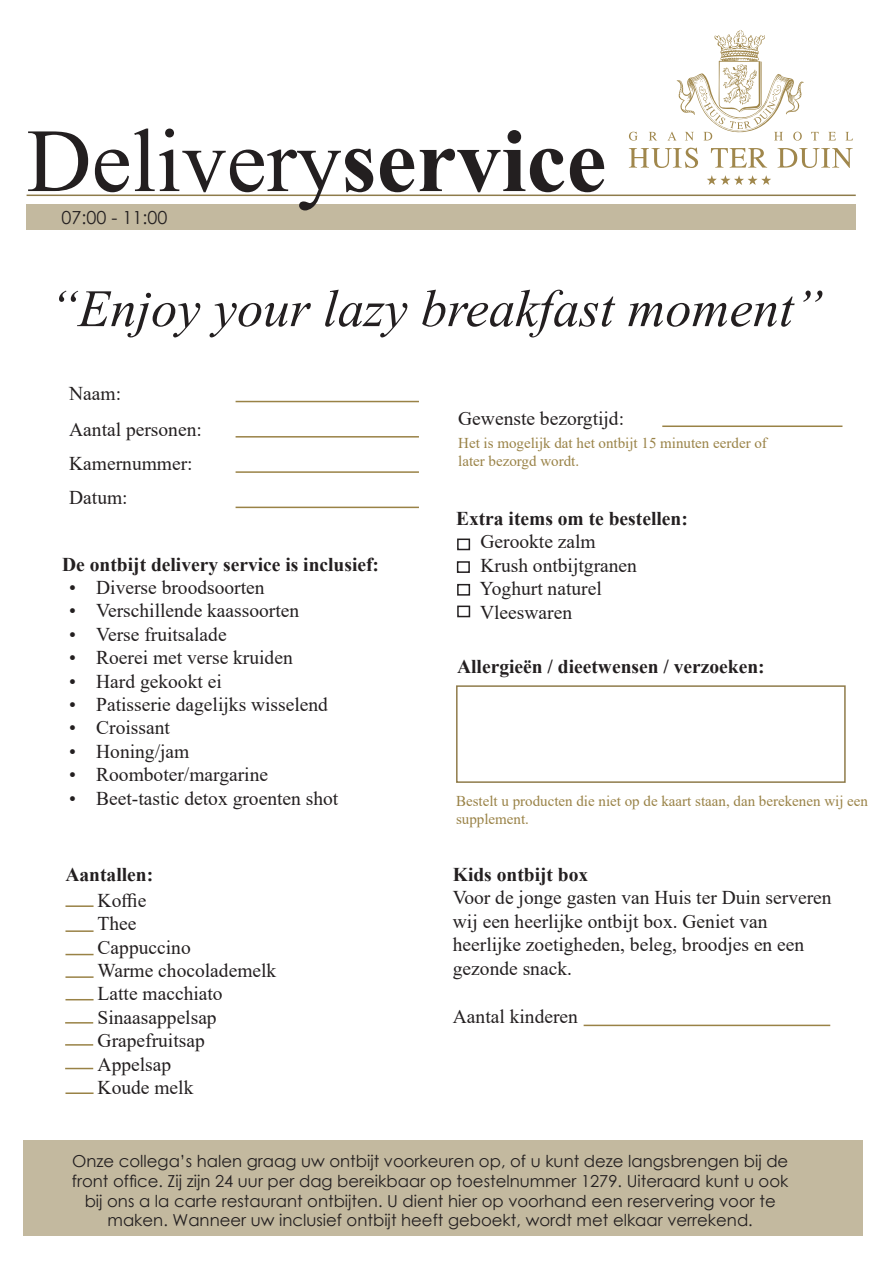
<style>
.page{position:relative;width:893px;height:1263px;background:#fff}
.page>*{position:absolute;margin:0;border:0;box-sizing:border-box;transform-origin:0 0}
.t1{font:90px "Times New Roman";color:#231f20}
.t2{font:italic 52.5px "Times New Roman";color:#231f20}
.t3{font:19.5px/23.4px "Times New Roman";color:#231f20}
.t4{font:700 19.5px "Times New Roman";color:#231f20}
.t5{font:18px "Century Gothic";color:#231f20}
.t6{font:16.5px/19.8px "Century Gothic";color:#231f20;text-align:center}
.t7{font:15px/18px "Times New Roman";color:#998246}
.s1{font-weight:700}
</style>
<div class="page">
<svg style="left:707px;top:175px;width:64px;height:10px"></svg>
<svg style="left:629px;top:132px;width:9px;height:9px"></svg>
<svg style="left:649px;top:132px;width:8px;height:8px"></svg>
<svg style="left:811px;top:132px;width:8px;height:8px"></svg>
<svg style="left:828px;top:132px;width:8px;height:8px"></svg>
<svg style="left:845px;top:132px;width:8px;height:8px"></svg>
<svg style="left:629px;top:148px;width:69px;height:20px"></svg>
<svg style="left:711px;top:148px;width:56px;height:20px"></svg>
<svg style="left:777px;top:148px;width:76px;height:20px"></svg>
<svg style="left:667px;top:30px;width:137px;height:111px"></svg>
<hr style="left:27px;top:195px;width:829px;height:1px;background:#8e7c4b">
<div style="left:27px;top:204px;width:829px;height:26px;background:#c3b99f"></div>
<div style="left:23px;top:1140px;width:840px;height:95px;background:#c3b99f"></div>
<hr style="left:236px;top:471px;width:183px;height:2px;background:#998246">
<hr style="left:236px;top:401px;width:183px;height:1px;background:#998246">
<hr style="left:236px;top:436px;width:183px;height:2px;background:#998246">
<hr style="left:662px;top:425px;width:180px;height:2px;background:#998246">
<div style="left:456px;top:685px;width:390px;height:98px;border:2px solid #8f7b4a"></div>
<hr style="left:65px;top:905px;width:29px;height:2px;background:#998246">
<hr style="left:65px;top:1044px;width:28px;height:2px;background:#998246">
<svg style="left:65px;top:1022px;width:28px;height:1px"></svg>
<svg style="left:65px;top:999px;width:29px;height:1px"></svg>
<hr style="left:65px;top:976px;width:29px;height:2px;background:#998246">
<svg style="left:65px;top:954px;width:29px;height:1px"></svg>
<hr style="left:65px;top:930px;width:29px;height:2px;background:#998246">
<svg style="left:65px;top:1068px;width:28px;height:1px"></svg>
<hr style="left:65px;top:1092px;width:29px;height:2px;background:#998246">
<div style="left:457px;top:538px;width:13px;height:12px;border:2px solid #231f20"></div>
<div style="left:457px;top:561px;width:13px;height:12px;border:2px solid #231f20"></div>
<div style="left:457px;top:584px;width:13px;height:12px;border:2px solid #231f20"></div>
<hr style="left:236px;top:507px;width:183px;height:1px;background:#998246">
<hr style="left:584px;top:1025px;width:246px;height:1px;background:#998246">
<div style="left:457px;top:606px;width:13px;height:11px;border:2px solid #231f20"></div>
<p class="t1" style="left:27px;top:97px;width:581px">Delivery<span class="s1">service</span></p>
<p class="t5" style="left:62px;top:205px;width:107px">07:00 - 11:00</p>
<p class="t2" style="left:49px;top:272px;width:775px">“Enjoy your lazy breakfast moment”</p>
<p class="t3" style="left:69px;top:381px;width:53px">Naam:</p>
<p class="t3" style="left:69px;top:417px;width:134px">Aantal personen:</p>
<p class="t3" style="left:69px;top:451px;width:125px">Kamernummer:</p>
<p class="t3" style="left:69px;top:485px;width:60px">Datum:</p>
<p class="t4" style="left:62px;top:551px;width:318px">De ontbijt delivery service is inclusief:</p>
<p class="t3" style="left:69px;top:575px;width:197px">• Diverse broodsoorten</p>
<p class="t3" style="left:69px;top:598px;width:232px">• Verschillende kaassoorten</p>
<p class="t3" style="left:69px;top:622px;width:159px">• Verse fruitsalade</p>
<p class="t3" style="left:69px;top:645px;width:225px">• Roerei met verse kruiden</p>
<p class="t3" style="left:69px;top:669px;width:154px">• Hard gekookt ei</p>
<p class="t3" style="left:69px;top:692px;width:260px">• Patisserie dagelijks wisselend</p>
<p class="t3" style="left:69px;top:715px;width:102px">• Croissant</p>
<p class="t3" style="left:69px;top:739px;width:122px">• Honing/jam</p>
<p class="t3" style="left:69px;top:762px;width:200px">• Roomboter/margarine</p>
<p class="t3" style="left:69px;top:786px;width:271px">• Beet-tastic detox groenten shot</p>
<p class="t4" style="left:65px;top:860px;width:89px">Aantallen:</p>
<p class="t3" style="left:98px;top:888px;width:51px">Koffie</p>
<p class="t3" style="left:98px;top:911px;width:40px">Thee</p>
<p class="t3" style="left:98px;top:935px;width:95px">Cappuccino</p>
<p class="t3" style="left:98px;top:958px;width:180px">Warme chocolademelk</p>
<p class="t3" style="left:98px;top:981px;width:127px">Latte macchiato</p>
<p class="t3" style="left:98px;top:1005px;width:121px">Sinaasappelsap</p>
<p class="t3" style="left:98px;top:1028px;width:109px">Grapefruitsap</p>
<p class="t3" style="left:98px;top:1052px;width:75px">Appelsap</p>
<p class="t3" style="left:98px;top:1075px;width:97px">Koude melk</p>
<p class="t3" style="left:458px;top:406px;width:167px">Gewenste bezorgtijd:</p>
<p class="t7" style="left:458px;top:433px;width:310px">Het is mogelijk dat het ontbijt 15 minuten eerder of later bezorgd wordt.</p>
<p class="t4" style="left:456px;top:504px;width:233px">Extra items om te bestellen:</p>
<p class="t3" style="left:480px;top:529px;width:117px">Gerookte zalm</p>
<p class="t3" style="left:480px;top:553px;width:158px">Krush ontbijtgranen</p>
<p class="t3" style="left:480px;top:576px;width:124px">Yoghurt naturel</p>
<p class="t3" style="left:480px;top:600px;width:94px">Vleeswaren</p>
<p class="t4" style="left:457px;top:652px;width:309px">Allergieën / dieetwensen / verzoeken:</p>
<p class="t7" style="left:456px;top:791px;width:413px">Bestelt u producten die niet op de kaart staan, dan berekenen wij een</p>
<p class="t7" style="left:456px;top:809px;width:74px">supplement.</p>
<p class="t4" style="left:453px;top:860px;width:137px">Kids ontbijt box</p>
<p class="t3" style="left:453px;top:885px;width:380px">Voor de jonge gasten van Huis ter Duin serveren wij een heerlijke ontbijt box. Geniet van</p>
<p class="t3" style="left:453px;top:932px;width:353px">heerlijke zoetigheden, beleg, broodjes en een gezonde snack.</p>
<p class="t3" style="left:453px;top:1004px;width:127px">Aantal kinderen</p>
<p class="t6" style="left:72px;top:1151px;width:718px">Onze collega’s halen graag uw ontbijt voorkeuren op, of u kunt deze langsbrengen bij de front office. Zij zijn 24 uur per dag bereikbaar op toestelnummer 1279. Uiteraard kunt u ook bij ons a la carte restaurant ontbijten. U dient hier op voorhand een reservering voor te</p>
<p class="t6" style="left:108px;top:1210px;width:647px">maken. Wanneer uw inclusief ontbijt heeft geboekt, wordt met elkaar verrekend.</p>
</div>
